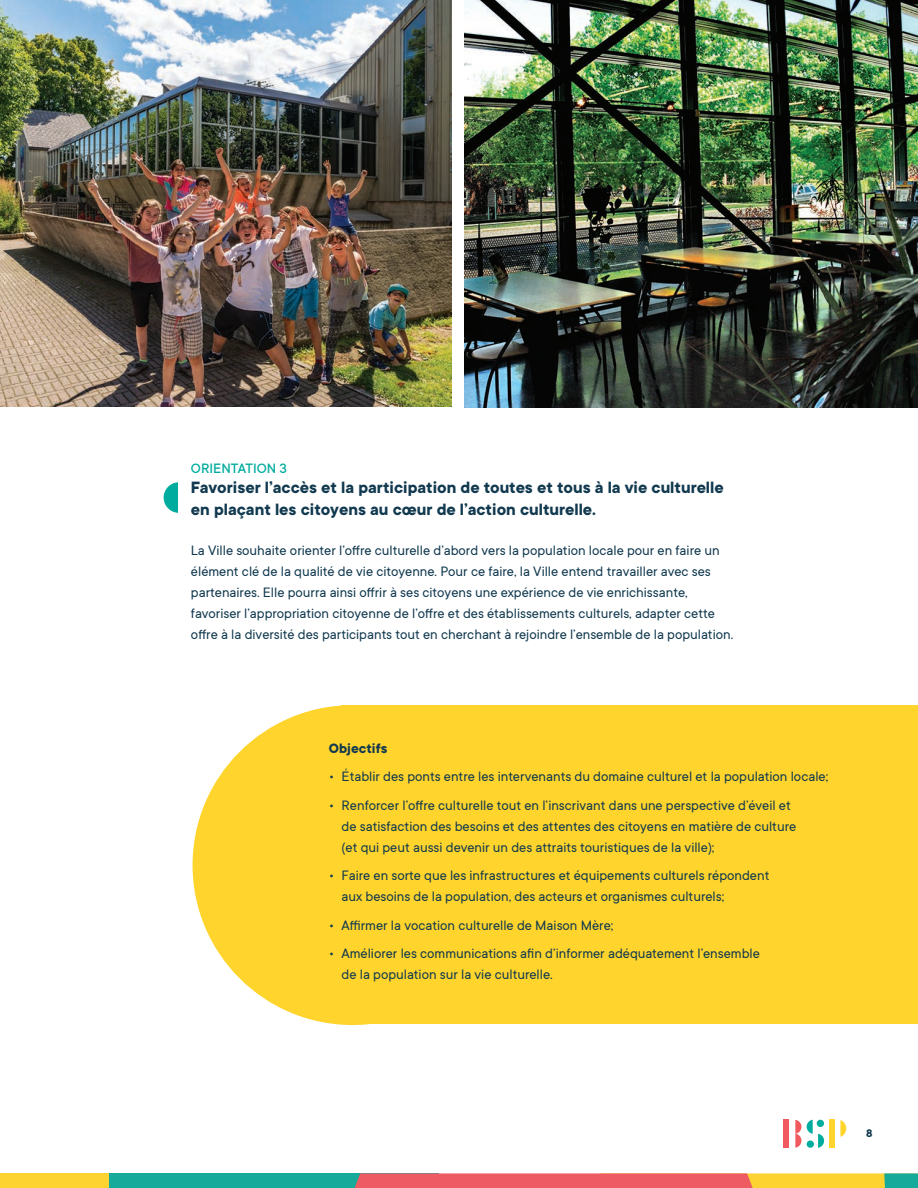
<style>
.page{position:relative;width:918px;height:1188px;background:#fff}
.page>*{position:absolute;margin:0;border:0;box-sizing:border-box;transform-origin:0 0}
.t1{font:700 18px/21.6px "TT Commons";color:#11394f}
.t2{font:15px/21px "TT Commons";color:#11394f}
.t3{font:500 15px "TT Commons";color:#00ac9e}
.t4{font:700 15px "TT Commons";color:#11394f}
.t5{font:700 12px "TT Commons";color:#11394f}
</style>
<div class="page">
<div style="left:341px;top:706px;width:577px;height:318px;background:#ffd42c"></div>
<div style="left:89px;top:1173px;width:350px;height:15px;background:#16aa9b"></div>
<div style="left:0;top:1173px;width:108px;height:15px;background:#fdd332"></div>
<svg style="left:354px;top:1173px;width:564px;height:15px"></svg>
<svg style="left:795px;top:1120px;width:6px;height:28px"></svg>
<div style="left:784px;top:1120px;width:5px;height:28px;background:#f05a5e"></div>
<svg style="left:840px;top:1120px;width:6px;height:17px"></svg>
<div style="left:829px;top:1120px;width:5px;height:28px;background:#ffd42c"></div>
<svg style="left:807px;top:1120px;width:17px;height:28px"></svg>
<svg style="left:164px;top:482px;width:14px;height:31px"></svg>
<svg style="left:193px;top:705px;width:239px;height:320px;fill:#ffd42c"></svg>
<img style="left:0;top:0;width:451px;height:407px">
<img style="left:464px;top:0;width:454px;height:408px">
<p class="t3" style="left:191px;top:459px;width:98px">ORIENTATION 3</p>
<p class="t1" style="left:191px;top:477px;width:534px">Favoriser l’accès et la participation de toutes et tous à la vie culturelle en plaçant les citoyens au cœur de l’action culturelle.</p>
<p class="t2" style="left:191px;top:540px;width:544px">La Ville souhaite orienter l’offre culturelle d’abord vers la population locale pour en faire un élément clé de la qualité de vie citoyenne. Pour ce faire, la Ville entend travailler avec ses partenaires. Elle pourra ainsi offrir à ses citoyens une expérience de vie enrichissante, favoriser l’appropriation citoyenne de l’offre et des établissements culturels, adapter cette offre à la diversité des participants tout en cherchant à rejoindre l’ensemble de la population.</p>
<p class="t4" style="left:329px;top:740px;width:60px">Objectifs</p>
<p class="t2" style="left:329px;top:765px;width:501px">• Établir des ponts entre les intervenants du domaine culturel et la population locale;</p>
<p class="t2" style="left:342px;top:794px;width:456px;text-indent:-13px">• Renforcer l’offre culturelle tout en l’inscrivant dans une perspective d’éveil et de satisfaction des besoins et des attentes des citoyens en matière de culture (et qui peut aussi devenir un des attraits touristiques de la ville);</p>
<p class="t2" style="left:342px;top:864px;width:429px;text-indent:-13px">• Faire en sorte que les infrastructures et équipements culturels répondent aux besoins de la population, des acteurs et organismes culturels;</p>
<p class="t2" style="left:329px;top:914px;width:286px">• Affirmer la vocation culturelle de Maison Mère;</p>
<p class="t2" style="left:342px;top:942px;width:420px;text-indent:-13px">• Améliorer les communications afin d’informer adéquatement l’ensemble de la population sur la vie culturelle.</p>
<p class="t5" style="left:866px;top:1126px;width:8px">8</p>
</div>
